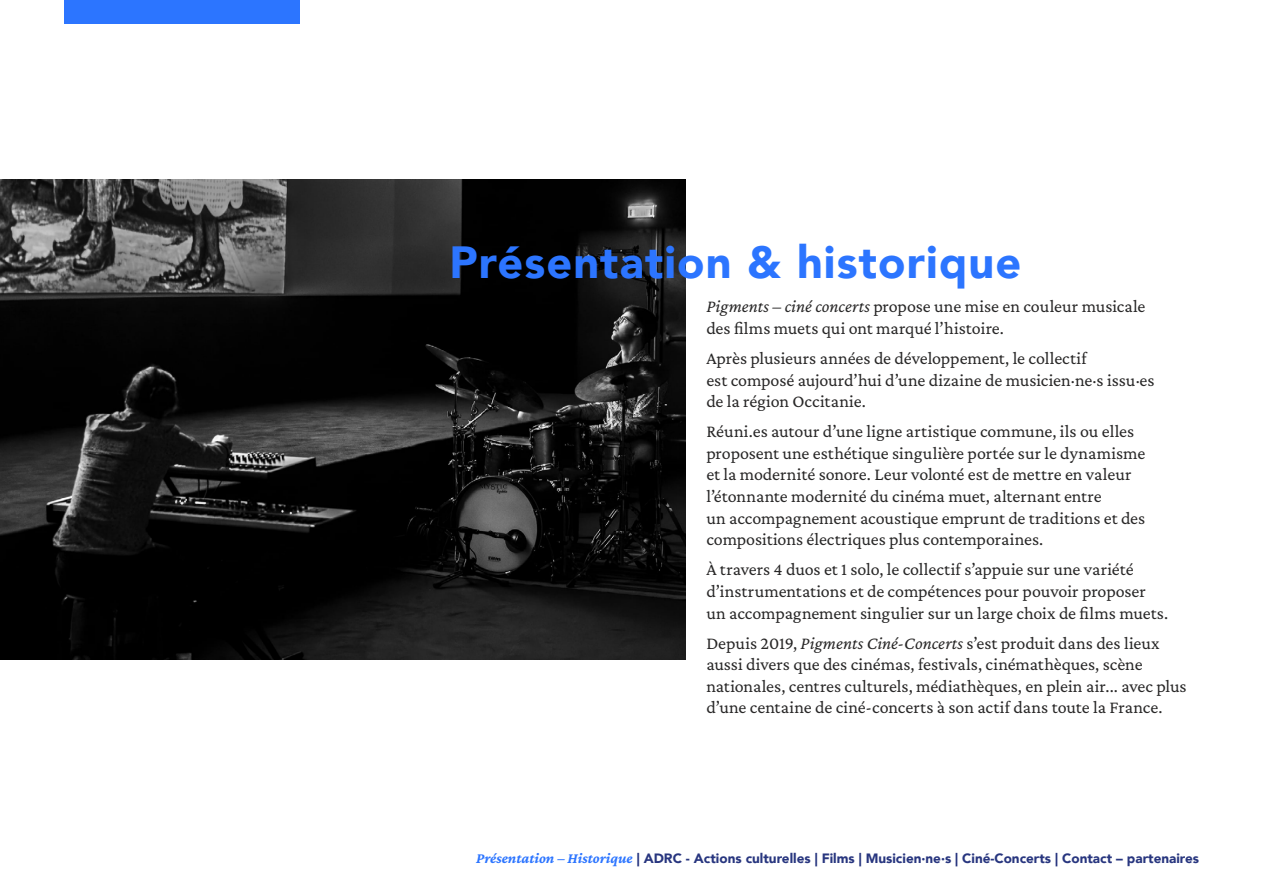
<style>
.page{position:relative;width:1263px;height:893px;background:#fff}
.page>*{position:absolute;margin:0;border:0;box-sizing:border-box;transform-origin:0 0}
.t1{font:900 45px "Avenir";letter-spacing:.025em;color:#2c75ff}
.t2{font:18px/21.6px "Crimson Pro";color:#282727}
.t3{font:900 13.5px "Avenir";color:#28367f}
.s1{font-style:italic}
.s2{font-family:"Crimson Pro";font-weight:700;font-style:italic;font-size:15px;color:#2c75ff}
</style>
<div class="page">
<div style="left:64px;top:0;width:236px;height:23px;background:#2c75ff"></div>
<img style="left:0;top:179px;width:685px;height:480px">
<h1 class="t1" style="left:449px;top:224px;width:573px">Présentation &amp; historique</h1>
<p class="t2" style="left:706px;top:295px;width:441px"><span class="s1">Pigments – ciné concerts</span> propose une mise en couleur musicale des films muets qui ont marqué l’histoire.</p>
<p class="t2" style="left:706px;top:347px;width:450px">Après plusieurs années de développement, le collectif<br>est composé aujourd’hui d’une dizaine de musicien.ne.s issu.es de la région Occitanie.</p>
<p class="t2" style="left:706px;top:420px;width:440px">Réuni.es autour d’une ligne artistique commune, ils ou elles proposent une esthétique singulière portée sur le dynamisme et la modernité sonore. Leur volonté est de mettre en valeur l’étonnante modernité du cinéma muet, alternant entre<br>un accompagnement acoustique emprunt de traditions et des compositions électriques plus contemporaines.</p>
<p class="t2" style="left:706px;top:558px;width:463px">À travers 4 duos et 1 solo, le collectif s’appuie sur une variété d’instrumentations et de compétences pour pouvoir proposer un accompagnement singulier sur un large choix de films muets.</p>
<p class="t2" style="left:706px;top:632px;width:482px">Depuis 2019, <span class="s1">Pigments Ciné-Concerts</span> s’est produit dans des lieux aussi divers que des cinémas, festivals, cinémathèques, scène nationales, centres culturels, médiathèques, en plein air... avec plus d’une centaine de ciné-concerts à son actif dans toute la France.</p>
<p class="t3" style="left:476px;top:847px;width:725px"><span class="s2">Présentation – Historique</span> | ADRC - Actions culturelles | Films | Musicien·ne·s | Ciné-Concerts | Contact – partenaires</p>
</div>
